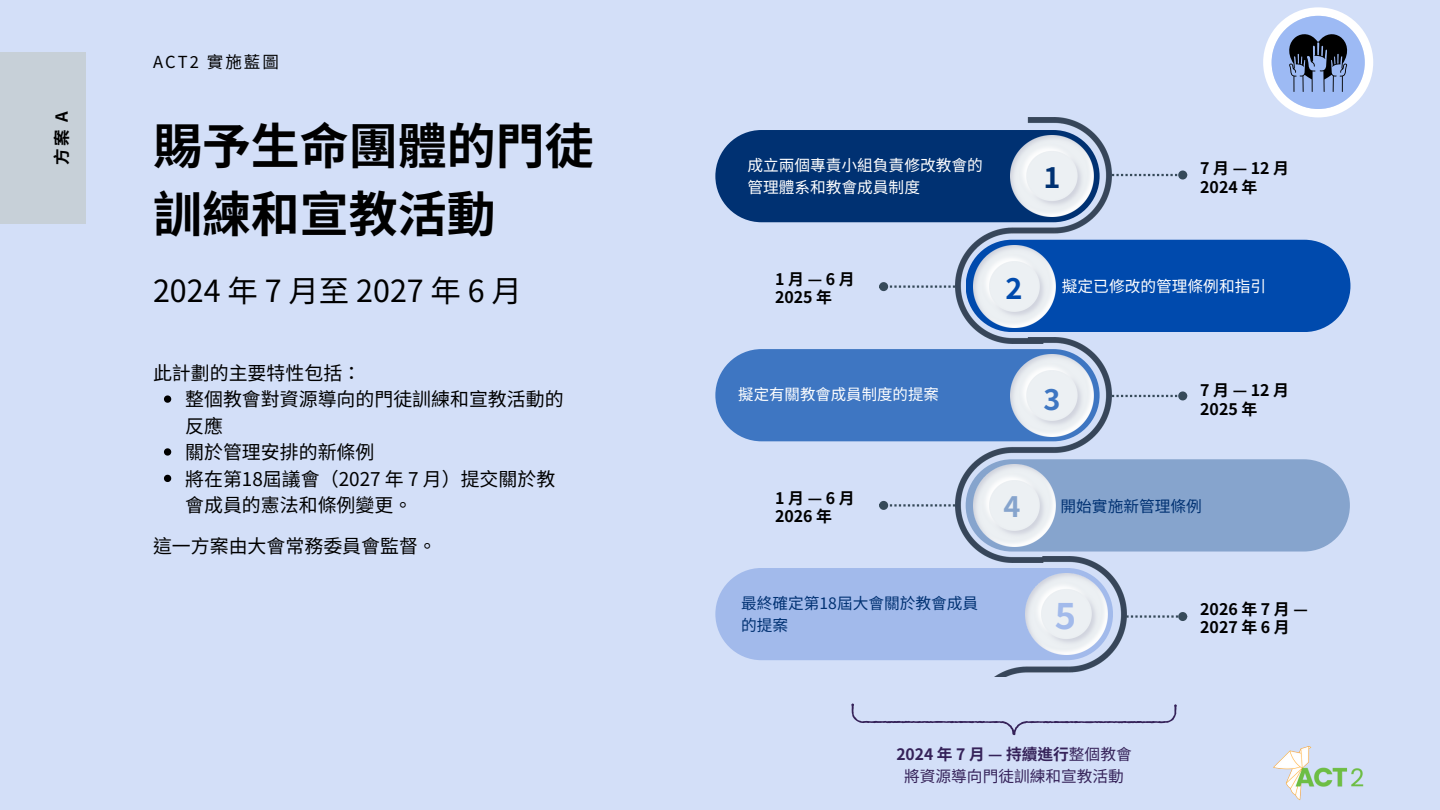
<style>
.page{position:relative;width:1440px;height:810px;background:#d3dff8}
.page>*{position:absolute;margin:0;border:0;box-sizing:border-box;transform-origin:0 0}
.t1{font:700 48.9px/68.2px "Noto Sans TC";color:#000}
.t2{font:700 36.1px "Noto Sans TC";color:#a2baeb}
.t3{font:30.5px "Noto Sans TC";letter-spacing:.11em;color:#000}
.t4{font:700 28.9px "Noto Sans TC";color:#003172}
.t5{font:700 28.9px "Noto Sans TC";color:#3e76c2}
.t6{font:700 28.9px "Noto Sans TC";color:#004aad}
.t7{font:700 28.9px "Noto Sans TC";color:#86a4cd}
.t8{font:18.9px/26.4px "Noto Sans TC";color:#000}
.t9{font:16.5px "Noto Sans TC";letter-spacing:.125em;color:#000}
.t10{font:700 16.5px "Noto Sans TC";color:#000}
.t11{font:700 15.9px "Noto Sans TC";color:#000}
.t12{font:700 15.9px "Noto Sans TC";letter-spacing:.115em;color:#000}
.t13{font:15.7px/21.8px "Noto Sans TC";color:#fff}
.t14{font:15.7px/21.8px "Noto Sans TC";color:#352259;text-align:center}
.t15{font:15.7px/21.8px "Noto Sans TC";color:#003172}
.t16{font:15.4px "Noto Sans TC";color:#fff}
.s1{font-weight:700}
</style>
<div class="page">
<div style="left:0;top:52px;width:85px;height:172px;background:#c7d0d8"></div>
<img style="left:955px;top:117px;width:157px;height:220px">
<div style="left:966px;top:459px;width:384px;height:93px;background:#86a4cd;border-radius:46px"></div>
<img style="left:955px;top:337px;width:157px;height:220px">
<div style="left:715px;top:130px;width:385px;height:92px;background:#003172;border-radius:46px"></div>
<img style="left:1011px;top:135px;width:82px;height:82px">
<div style="left:715px;top:349px;width:385px;height:92px;background:#3e76c2;border-radius:46px"></div>
<div style="left:966px;top:240px;width:384px;height:92px;background:#004aad;border-radius:46px"></div>
<svg style="left:890px;top:285px;width:65px;height:3px"></svg>
<div style="left:880px;top:283px;width:7px;height:7px;background:#364a5a;border-radius:50%"></div>
<div style="left:879px;top:282px;width:9px;height:9px;border:2px solid #364a5a;border-radius:50%"></div>
<img style="left:973px;top:246px;width:83px;height:81px">
<img style="left:1011px;top:354px;width:82px;height:82px">
<svg style="left:890px;top:504px;width:65px;height:3px"></svg>
<div style="left:880px;top:502px;width:7px;height:7px;background:#364a5a;border-radius:50%"></div>
<div style="left:879px;top:501px;width:9px;height:9px;border:2px solid #364a5a;border-radius:50%"></div>
<img style="left:973px;top:464px;width:83px;height:82px">
<svg style="left:1112px;top:395px;width:65px;height:2px"></svg>
<div style="left:1179px;top:393px;width:7px;height:6px;background:#364a5a;border-radius:50%"></div>
<div style="left:1178px;top:391px;width:9px;height:9px;border:2px solid #364a5a;border-radius:50%"></div>
<svg style="left:1112px;top:174px;width:65px;height:2px"></svg>
<div style="left:1179px;top:172px;width:7px;height:6px;background:#364a5a;border-radius:50%"></div>
<div style="left:1178px;top:171px;width:9px;height:9px;border:2px solid #364a5a;border-radius:50%"></div>
<img style="left:970px;top:557px;width:156px;height:120px">
<div style="left:715px;top:568px;width:398px;height:92px;background:#a2baeb;border-radius:46px"></div>
<img style="left:1025px;top:573px;width:83px;height:82px">
<svg style="left:1126px;top:615px;width:52px;height:3px"></svg>
<div style="left:1179px;top:613px;width:7px;height:7px;background:#364a5a;border-radius:50%"></div>
<div style="left:1178px;top:612px;width:9px;height:9px;border:2px solid #364a5a;border-radius:50%"></div>
<svg style="left:1263px;top:7px;width:110px;height:110px"></svg>
<svg style="left:851px;top:704px;width:326px;height:31px"></svg>
<img style="left:1273px;top:746px;width:91px;height:55px">
<svg style="left:164px;top:395px;width:7px;height:8px"></svg>
<svg style="left:164px;top:448px;width:7px;height:8px"></svg>
<svg style="left:164px;top:475px;width:7px;height:7px"></svg>
<p class="t10" style="left:49px;top:165px;width:55px;rotate:-90deg">方案A</p>
<p class="t9" style="left:153px;top:49px;width:128px">ACT2 實施藍圖</p>
<p class="t1" style="left:153px;top:108px;width:442px">賜予生命團體的門徒訓練和宣教活動</p>
<p class="t3" style="left:153px;top:266px;width:364px">2024年7月至 2027年6月</p>
<p class="t8" style="left:153px;top:359px;width:210px">此計劃的主要特性包括：</p>
<p class="t8" style="left:185px;top:385px;width:380px">整個教會對資源導向的門徒訓練和宣教活動的反應</p>
<h4 class="t8" style="left:185px;top:438px;width:191px">關於管理安排的新條例</h4>
<h6 class="t8" style="left:185px;top:464px;width:372px">將在第18屆議會（2027 年 7 月）提交關於教會成員的憲法和條例變更。</h6>
<p class="t8" style="left:153px;top:532px;width:285px">這一方案由大會常務委員會監督。</p>
<h6 class="t13" style="left:747px;top:153px;width:237px">成立兩個專責小組負責修改教會的管理體系和教會成員制度</h6>
<p class="t4" style="left:1044px;top:154px;width:14px">1</p>
<p class="t11" style="left:1200px;top:156px;width:88px">7月 —12月</p>
<h4 class="t11" style="left:1200px;top:175px;width:59px">2024 年</h4>
<p class="t11" style="left:775px;top:266px;width:78px">1月 —6月</p>
<h4 class="t11" style="left:775px;top:285px;width:59px">2025 年</h4>
<p class="t6" style="left:1006px;top:266px;width:16px">2</p>
<h6 class="t13" style="left:1062px;top:274px;width:206px">擬定已修改的管理條例和指引</h6>
<p class="t16" style="left:738px;top:382px;width:202px">擬定有關教會成員制度的提案</p>
<p class="t5" style="left:1044px;top:376px;width:16px">3</p>
<h4 class="t11" style="left:1200px;top:378px;width:88px">7月 —12月</h4>
<h6 class="t11" style="left:1200px;top:397px;width:59px">2025 年</h6>
<p class="t11" style="left:775px;top:486px;width:78px">1月 —6月</p>
<p class="t11" style="left:775px;top:504px;width:59px">2026 年</p>
<p class="t7" style="left:1004px;top:484px;width:17px">4</p>
<h6 class="t15" style="left:741px;top:591px;width:239px">最終確定第18屆大會關於教會成員的提案</h6>
<h4 class="t15" style="left:1061px;top:494px;width:143px">開始實施新管理條例</h4>
<p class="t2" style="left:1055px;top:588px;width:20px">5</p>
<p class="t12" style="left:1200px;top:596px;width:109px">2026年7月 —</p>
<p class="t11" style="left:1200px;top:614px;width:88px">2027 年 6 月</p>
<h3 class="t14" style="left:896px;top:743px;width:237px"><span class="s1">2024 年 7 月 — 持續進行</span>整個教會將資源導向門徒訓練和宣教活動</h3>
</div>
